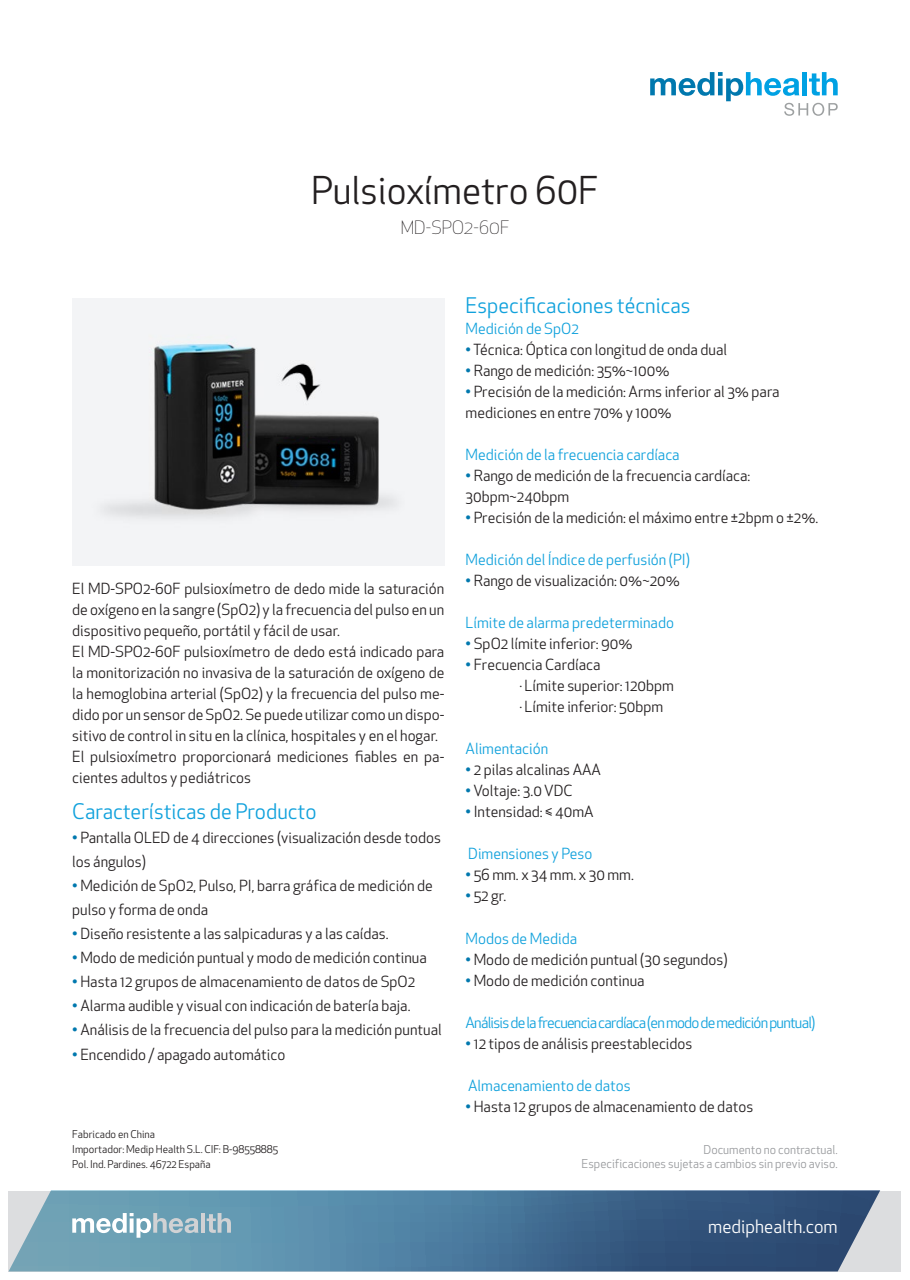
<style>
.page{position:relative;width:910px;height:1280px;background:#fff}
.page>*{position:absolute;margin:0;border:0;box-sizing:border-box;transform-origin:0 0}
.t1{font:37.5px "Apex New";color:#231f20}
.t2{font:21px "Apex New";color:#10a1dc}
.t3{font:18px "Apex New";color:#fff}
.t4{font:300 18px "Apex New";color:#231f20}
.t5{font:15px/21px "Apex New";color:#231f20}
.t6{font:15px "Apex New";color:#10a1dc}
.t7{font:15px "Apex New";letter-spacing:-.05em;color:#10a1dc}
.t8{font:12px "Apex New";color:#999b9e}
.t9{font:10.5px "Apex New";color:#231f20}
.s1{color:#0078ae}
</style>
<div class="page">
<svg style="left:9px;top:1191px;width:892px;height:80px;background:#557e9d"></svg>
<img style="left:72px;top:298px;width:372px;height:268px">
<svg style="left:72px;top:1213px;width:127px;height:25px"></svg>
<hr style="left:201px;top:1213px;width:4px;height:20px;background:#d1d2d4">
<svg style="left:207px;top:1213px;width:24px;height:20px"></svg>
<svg style="left:650px;top:72px;width:188px;height:44px"></svg>
<p class="t1" style="left:311px;top:166px;width:289px">Pulsioxímetro 60F</p>
<p class="t4" style="left:401px;top:216px;width:110px">MD-SPO2-60F</p>
<p class="t5" style="left:72px;top:578px;width:374px;text-align:justify">El MD-SPO2-60F pulsioxímetro de dedo mide la saturación de oxígeno en la sangre (SpO2) y la frecuencia del pulso en un dispositivo pequeño, portátil y fácil de usar.</p>
<p class="t5" style="left:72px;top:641px;width:374px;text-align:justify">El MD-SPO2-60F pulsioxímetro de dedo está indicado para la monitorización no invasiva de la saturación de oxígeno de la hemoglobina arterial (SpO2) y la frecuencia del pulso me&shy;dido por un sensor de SpO2. Se puede utilizar como un dispo&shy;sitivo de control in situ en la clínica, hospitales y en el hogar.</p>
<p class="t5" style="left:72px;top:746px;width:374px">El pulsioxímetro proporcionará mediciones fiables en pa&shy;cientes adultos y pediátricos</p>
<p class="t2" style="left:72px;top:798px;width:246px">Características de Producto</p>
<p class="t5" style="left:72px;top:826px;width:370px;line-height:24px"><span class="s1">•</span> Pantalla OLED de 4 direcciones (visualización desde todos los ángulos)</p>
<p class="t5" style="left:72px;top:874px;width:362px;line-height:24px"><span class="s1">•</span> Medición de SpO2, Pulso, PI, barra gráfica de medición de pulso y forma de onda</p>
<p class="t5" style="left:72px;top:923px;width:318px"><span class="s1">•</span> Diseño resistente a las salpicaduras y a las caídas.</p>
<p class="t5" style="left:72px;top:947px;width:356px"><span class="s1">•</span> Modo de medición puntual y modo de medición continua</p>
<p class="t5" style="left:72px;top:971px;width:344px"><span class="s1">•</span> Hasta 12 grupos de almacenamiento de datos de SpO2</p>
<p class="t5" style="left:72px;top:995px;width:340px"><span class="s1">•</span> Alarma audible y visual con indicación de batería baja.</p>
<p class="t5" style="left:72px;top:1019px;width:371px"><span class="s1">•</span> Análisis de la frecuencia del pulso para la medición puntual</p>
<p class="t5" style="left:72px;top:1043px;width:214px"><span class="s1">•</span> Encendido / apagado automático</p>
<p class="t9" style="left:72px;top:1127px;width:84px">Fabricado en China</p>
<p class="t9" style="left:72px;top:1142px;width:207px">Importador: Medip Health S.L. CIF: B-98558885</p>
<p class="t9" style="left:72px;top:1157px;width:140px">Pol. Ind. Pardines. 46722 España</p>
<p class="t2" style="left:466px;top:292px;width:226px">Especificaciones técnicas</p>
<p class="t6" style="left:466px;top:319px;width:115px">Medición de SpO2</p>
<p class="t5" style="left:466px;top:339px;width:263px"><span class="s1">•</span> Técnica: Óptica con longitud de onda dual</p>
<p class="t5" style="left:466px;top:360px;width:205px"><span class="s1">•</span> Rango de medición: 35%~100%</p>
<p class="t5" style="left:466px;top:381px;width:315px"><span class="s1">•</span> Precisión de la medición: Arms inferior al 3% para mediciones en entre 70% y 100%</p>
<p class="t6" style="left:466px;top:445px;width:216px">Medición de la frecuencia cardíaca</p>
<p class="t5" style="left:466px;top:465px;width:286px"><span class="s1">•</span> Rango de medición de la frecuencia cardíaca:<br>30bpm~240bpm</p>
<p class="t5" style="left:466px;top:507px;width:354px"><span class="s1">•</span> Precisión de la medición: el máximo entre ±2bpm o ±2%.</p>
<p class="t6" style="left:466px;top:550px;width:226px">Medición del Índice de perfusión (PI)</p>
<p class="t5" style="left:466px;top:570px;width:216px"><span class="s1">•</span> Rango de visualización: 0%~20%</p>
<p class="t6" style="left:466px;top:613px;width:210px">Límite de alarma predeterminado</p>
<p class="t5" style="left:466px;top:633px;width:168px"><span class="s1">•</span> SpO2 límite inferior: 90%</p>
<p class="t5" style="left:466px;top:654px;width:136px"><span class="s1">•</span> Frecuencia Cardíaca</p>
<p class="t5" style="left:520px;top:675px;width:156px">· Límite superior: 120bpm</p>
<p class="t5" style="left:520px;top:696px;width:145px">· Límite inferior: 50bpm</p>
<p class="t6" style="left:466px;top:739px;width:84px">Alimentación</p>
<p class="t5" style="left:466px;top:759px;width:137px"><span class="s1">•</span> 2 pilas alcalinas AAA</p>
<p class="t5" style="left:466px;top:780px;width:109px"><span class="s1">•</span> Voltaje: 3.0 VDC</p>
<p class="t5" style="left:466px;top:801px;width:129px"><span class="s1">•</span> Intensidad: ≤ 40mA</p>
<p class="t6" style="left:468px;top:844px;width:126px">Dimensiones y Peso</p>
<p class="t5" style="left:466px;top:864px;width:170px"><span class="s1">•</span> 56 mm. x 34 mm. x 30 mm.</p>
<p class="t5" style="left:466px;top:885px;width:42px"><span class="s1">•</span> 52 gr.</p>
<p class="t6" style="left:466px;top:928px;width:113px">Modos de Medida</p>
<p class="t5" style="left:466px;top:948px;width:263px"><span class="s1">•</span> Modo de medición puntual (30 segundos)</p>
<p class="t5" style="left:466px;top:969px;width:180px"><span class="s1">•</span> Modo de medición continua</p>
<p class="t7" style="left:466px;top:1012px;width:351px">Análisis de la frecuencia cardíaca (en modo de medición puntual)</p>
<p class="t5" style="left:466px;top:1032px;width:228px"><span class="s1">•</span> 12 tipos de análisis preestablecidos</p>
<p class="t6" style="left:468px;top:1075px;width:164px">Almacenamiento de datos</p>
<p class="t5" style="left:466px;top:1095px;width:289px"><span class="s1">•</span> Hasta 12 grupos de almacenamiento de datos</p>
<p class="t8" style="left:704px;top:1142px;width:136px">Documento no contractual.</p>
<p class="t8" style="left:582px;top:1156px;width:258px">Especificaciones sujetas a cambios sin previo aviso.</p>
<p class="t3" style="left:708px;top:1215px;width:131px">mediphealth.com</p>
</div>
